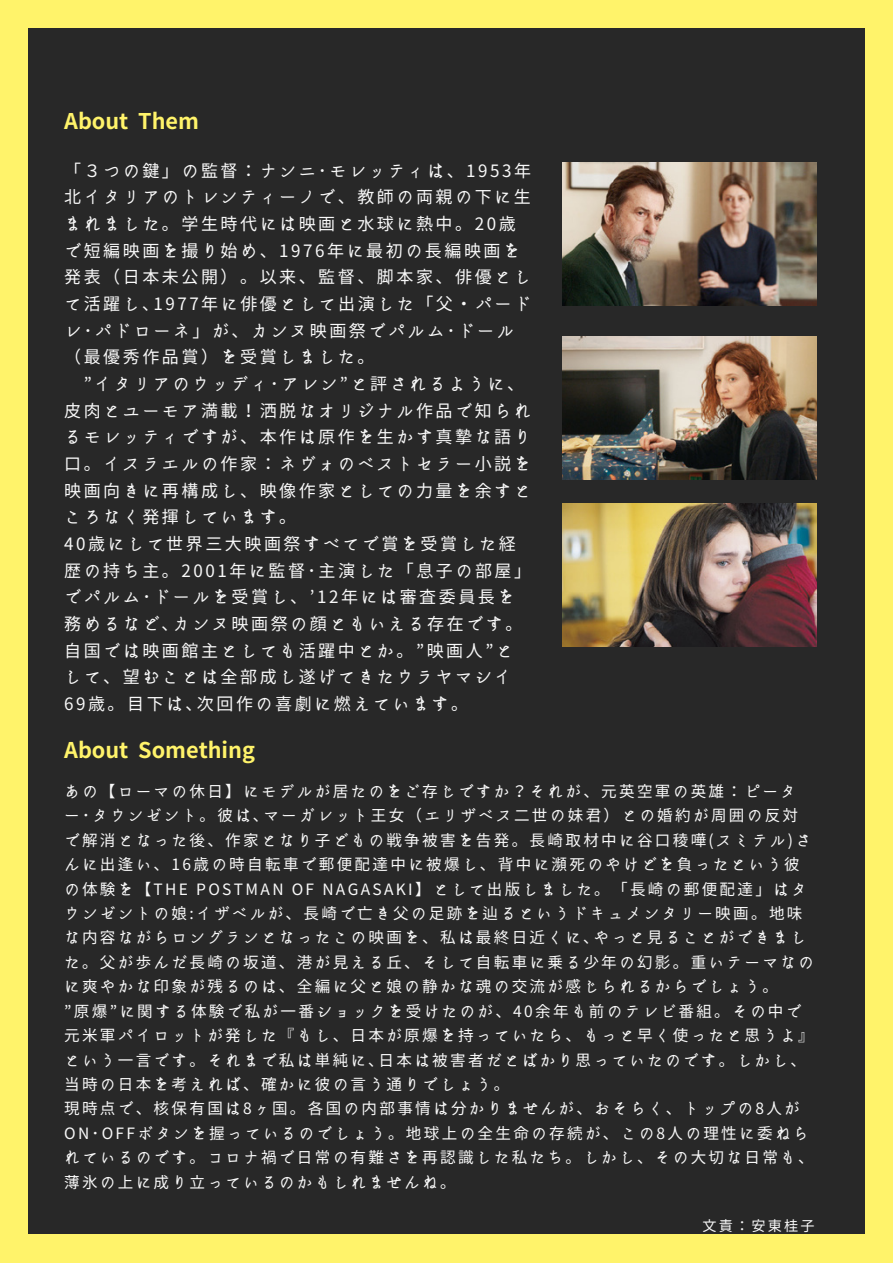
<style>
.page{position:relative;width:893px;height:1264px;background:#fff}
.page>*{position:absolute;margin:0;border:0;box-sizing:border-box;transform-origin:0 0}
.t1{font:700 21.6px "irohakaku C";color:#fff36a}
.t2{font:16.95px/26.7px "irohakaku C";letter-spacing:.15em;color:#f9f9f9}
.t3{font:15.6px/24.5px "irohakaku C";letter-spacing:.15em;color:#f9f9f9}
.t4{font:14.1px "irohakaku C";letter-spacing:.15em;color:#f9f9f9}
</style>
<div class="page">
<div style="left:0;top:0;width:892px;height:1262px;background:#fff36a"></div>
<div style="left:28px;top:29px;width:836px;height:1205px;background:#282828"></div>
<img style="left:562px;top:503px;width:254px;height:143px">
<img style="left:562px;top:336px;width:254px;height:143px">
<img style="left:562px;top:162px;width:254px;height:143px">
<h1 class="t1" style="left:64px;top:106px;width:136px">About Them</h1>
<p class="t2" style="left:64px;top:157px;width:468px">「３つの鍵」の監督：ナンニ･モレッティは、1953年北イタリアのトレンティーノで、教師の両親の下に生まれました。学生時代には映画と水球に熱中。20歳で短編映画を撮り始め、1976年に最初の長編映画を発表（日本未公開）。以来、監督、脚本家、俳優として活躍し､1977年に俳優として出演した「父・パードレ･パドローネ」が、カンヌ映画祭でパルム･ドール（最優秀作品賞）を受賞しました。</p>
<p class="t2" style="left:64px;top:370px;width:468px;text-indent:20px">”イタリアのウッディ･アレン”と評されるように、皮肉とユーモア満載！洒脱なオリジナル作品で知られるモレッティですが、本作は原作を生かす真摯な語り口。イスラエルの作家：ネヴォのベストセラー小説を映画向きに再構成し、映像作家としての力量を余すところなく発揮しています。<br>40歳にして世界三大映画祭すべてで賞を受賞した経歴の持ち主。2001年に監督･主演した「息子の部屋」でパルム･ドールを受賞し、’12年には審査委員長を務めるなど､カンヌ映画祭の顔ともいえる存在です。自国では映画館主としても活躍中とか。”映画人”として、望むことは全部成し遂げてきたウラヤマシイ<br>69歳。目下は､次回作の喜劇に燃えています。</p>
<h1 class="t1" style="left:64px;top:735px;width:192px">About Something</h1>
<p class="t3" style="left:64px;top:778px;width:751px">あの【ローマの休日】にモデルが居たのをご存じですか？それが、元英空軍の英雄：ピーター･タウンゼント。彼は､マーガレット王女（エリザベス二世の妹君）との婚約が周囲の反対で解消となった後、作家となり子どもの戦争被害を告発。長崎取材中に谷口稜嘩(スミテル)さんに出逢い、16歳の時自転車で郵便配達中に被爆し、背中に瀕死のやけどを負ったという彼の体験を【THE POSTMAN OF NAGASAKI】として出版しました。「長崎の郵便配達」はタウンゼントの娘:イザベルが、長崎で亡き父の足跡を辿るというドキュメンタリー映画。地味な内容ながらロングランとなったこの映画を、私は最終日近くに､やっと見ることができました。父が歩んだ長崎の坂道、港が見える丘、そして自転車に乗る少年の幻影。重いテーマなのに爽やかな印象が残るのは、全編に父と娘の静かな魂の交流が感じられるからでしょう。<br>”原爆”に関する体験で私が一番ショックを受けたのが、40余年も前のテレビ番組。その中で元米軍パイロットが発した『もし、日本が原爆を持っていたら、もっと早く使ったと思うよ』という一言です。それまで私は単純に､日本は被害者だとばかり思っていたのです。しかし、当時の日本を考えれば、確かに彼の言う通りでしょう。<br>現時点で、核保有国は8ヶ国。各国の内部事情は分かりませんが、おそらく、トップの8人がON･OFFボタンを握っているのでしょう。地球上の全生命の存続が、この8人の理性に委ねられているのです。コロナ禍で日常の有難さを再認識した私たち。しかし、その大切な日常も、薄氷の上に成り立っているのかもしれませんね。</p>
<p class="t4" style="left:702px;top:1215px;width:113px">文責：安東桂子</p>
</div>
